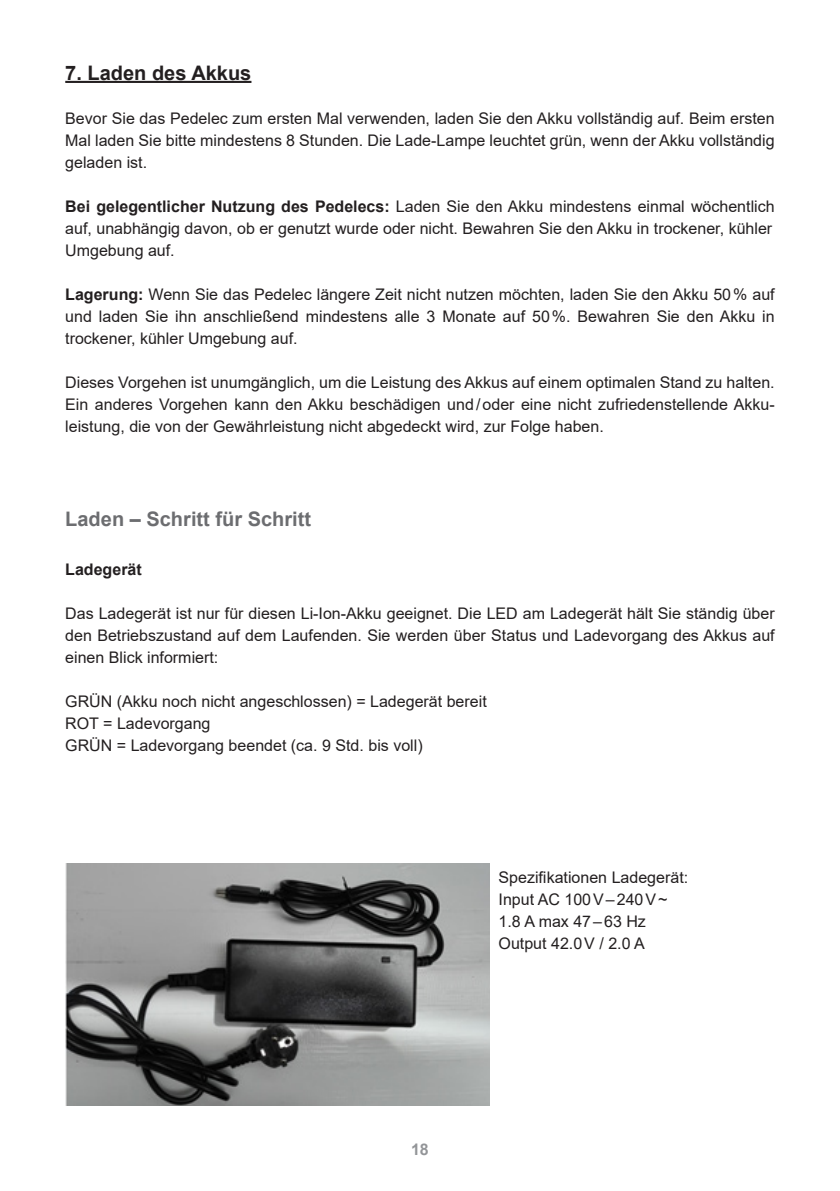
<style>
.page{position:relative;width:840px;height:1191px;background:#fff}
.page>*{position:absolute;margin:0;border:0;box-sizing:border-box;transform-origin:0 0}
.Head{font:700 20px "Arial";color:#6c6d70}
.Head_groß{font:700 20px "Arial";color:#231f20}
.Fließtext{font:16px/22px "Arial";color:#231f20;text-align:justify}
.Subhead{font:700 16px "Arial";color:#231f20}
.t1{font:700 16px "Arial";color:#939598}
.s1{font-weight:700}
</style>
<div class="page">
<hr style="left:65px;top:81px;width:186px;height:2px;background:#231f20">
<img style="left:65px;top:864px;width:424px;height:242px">
<p class="Head_groß" style="left:65px;top:59px;width:187px">7. Laden des Akkus</p>
<p class="Fließtext" style="left:65px;top:107px;width:710px">Bevor Sie das Pedelec zum ersten Mal verwenden, laden Sie den Akku vollständig auf. Beim ersten Mal laden Sie bitte mindestens 8 Stunden. Die Lade-Lampe leuchtet grün, wenn der Akku vollständig geladen ist.</p>
<p class="Fließtext" style="left:65px;top:195px;width:710px"><span class="s1">Bei gelegentlicher Nutzung des Pedelecs:</span> Laden Sie den Akku mindestens einmal wöchentlich auf, unabhängig davon, ob er genutzt wurde oder nicht. Bewahren Sie den Akku in trockener, kühler</p>
<p class="Fließtext" style="left:65px;top:239px;width:111px">Umgebung auf.</p>
<p class="Fließtext" style="left:65px;top:283px;width:710px"><span class="s1">Lagerung:</span> Wenn Sie das Pedelec längere Zeit nicht nutzen möchten, laden Sie den Akku 50% auf und laden Sie ihn anschließend mindestens alle 3 Monate auf 50%. Bewahren Sie den Akku in trockener, kühler Umgebung auf.</p>
<p class="Fließtext" style="left:65px;top:371px;width:710px">Dieses Vorgehen ist unumgänglich, um die Leistung des Akkus auf einem optimalen Stand zu halten.<br>Ein anderes Vorgehen kann den Akku beschädigen und/oder eine nicht zufriedenstellende Akku&shy;leistung, die von der Gewährleistung nicht abgedeckt wird, zur Folge haben.</p>
<p class="Head" style="left:65px;top:504px;width:247px">Laden – Schritt für Schritt</p>
<p class="Subhead" style="left:65px;top:558px;width:78px">Ladegerät</p>
<p class="Fließtext" style="left:65px;top:602px;width:710px">Das Ladegerät ist nur für diesen Li-Ion-Akku geeignet. Die LED am Ladegerät hält Sie ständig über den Betriebszustand auf dem Laufenden. Sie werden über Status und Ladevorgang des Akkus auf einen Blick informiert:</p>
<p class="Fließtext" style="left:65px;top:690px;width:423px">GRÜN (Akku noch nicht angeschlossen) = Ladegerät bereit</p>
<p class="Fließtext" style="left:65px;top:712px;width:147px">ROT = Ladevorgang</p>
<p class="Fließtext" style="left:65px;top:734px;width:359px">GRÜN = Ladevorgang beendet (ca. 9 Std. bis voll)</p>
<p class="Fließtext" style="left:498px;top:866px;width:191px">Spezifikationen Ladegerät:</p>
<p class="Fließtext" style="left:498px;top:888px;width:170px">Input AC 100V–240V~<br>1.8 A max 47–63 Hz</p>
<p class="Fließtext" style="left:498px;top:932px;width:148px">Output 42.0V / 2.0 A</p>
<p class="t1" style="left:411px;top:1138px;width:19px">18</p>
</div>
